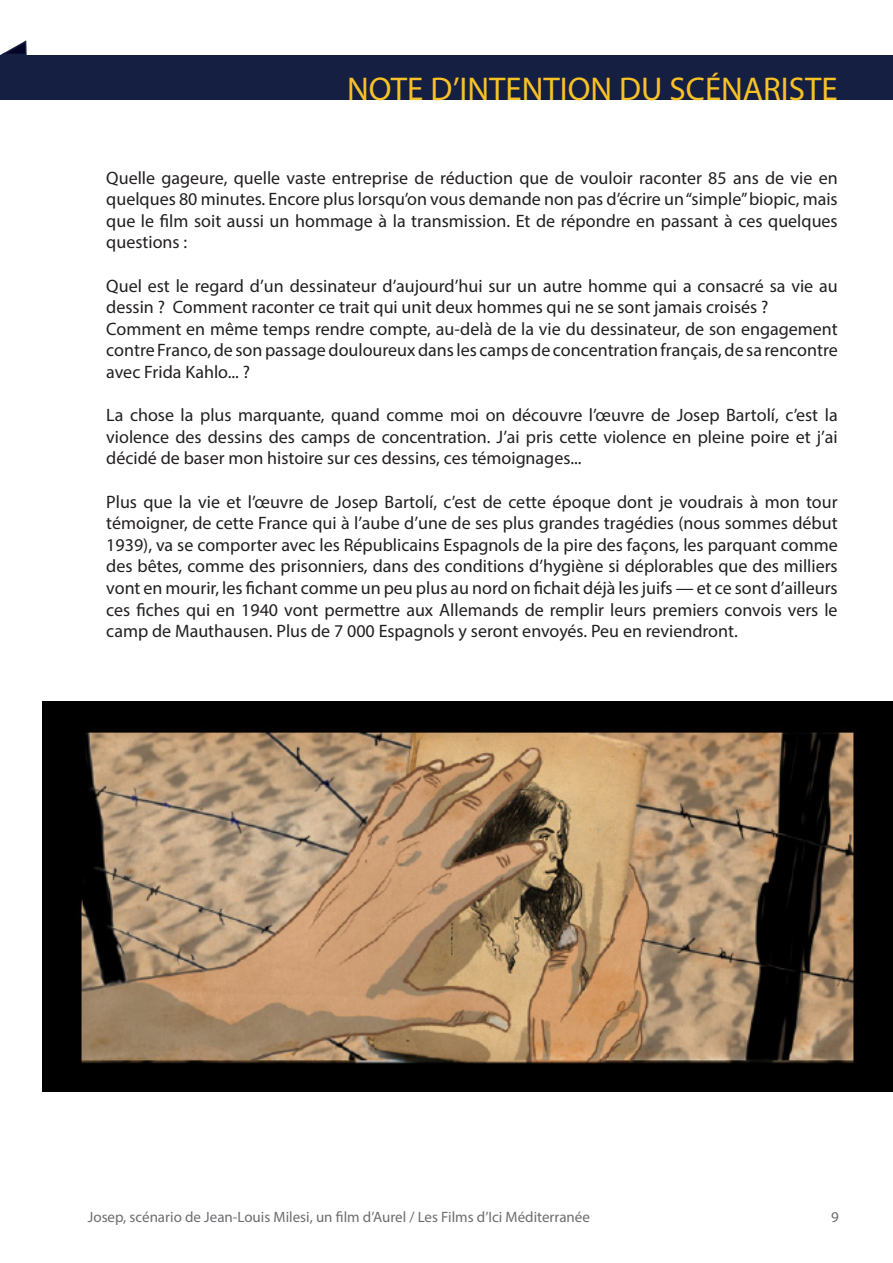
<style>
.page{position:relative;width:893px;height:1263px;background:#fff}
.page>*{position:absolute;margin:0;border:0;box-sizing:border-box;transform-origin:0 0}
.t1{font:33px "Myriad Pro";color:#f8c126}
.t2{font:18px/21.6px "Myriad Pro";color:#231f20;text-align:justify}
.t3{font:15px "Myriad Pro";color:#6c6d70}
</style>
<div class="page">
<div style="left:0;top:55px;width:893px;height:45px;background:#151f42"></div>
<img style="left:43px;top:702px;width:850px;height:389px">
<svg style="left:1px;top:40px;width:26px;height:15px"></svg>
<p class="t1" style="left:347px;top:69px;width:492px">NOTE D’INTENTION DU SCÉNARISTE</p>
<p class="t2" style="left:106px;top:166px;width:733px">Quelle gageure, quelle vaste entreprise de réduction que de vouloir raconter 85 ans de vie en quelques 80 minutes. Encore plus lorsqu’on vous demande non pas d’écrire un “simple” biopic, mais que le film soit aussi un hommage à la transmission. Et de répondre en passant à ces quelques questions :</p>
<p class="t2" style="left:106px;top:274px;width:733px">Quel est le regard d’un dessinateur d’aujourd’hui sur un autre homme qui a consacré sa vie au dessin ? Comment raconter ce trait qui unit deux hommes qui ne se sont jamais croisés ?</p>
<p class="t2" style="left:106px;top:318px;width:733px">Comment en même temps rendre compte, au-delà de la vie du dessinateur, de son engagement contre Franco, de son passage douloureux dans les camps de concentration français, de sa rencontre avec Frida Kahlo... ?</p>
<p class="t2" style="left:106px;top:404px;width:733px">La chose la plus marquante, quand comme moi on découvre l’œuvre de Josep Bartolí, c’est la violence des dessins des camps de concentration. J’ai pris cette violence en pleine poire et j’ai décidé de baser mon histoire sur ces dessins, ces témoignages...</p>
<p class="t2" style="left:106px;top:490px;width:733px">Plus que la vie et l’œuvre de Josep Bartolí, c’est de cette époque dont je voudrais à mon tour témoigner, de cette France qui à l’aube d’une de ses plus grandes tragédies (nous sommes début 1939), va se comporter avec les Républicains Espagnols de la pire des façons, les parquant comme des bêtes, comme des prisonniers, dans des conditions d’hygiène si déplorables que des milliers vont en mourir, les fichant comme un peu plus au nord on fichait déjà les juifs — et ce sont d’ailleurs ces fiches qui en 1940 vont permettre aux Allemands de remplir leurs premiers convois vers le camp de Mauthausen. Plus de 7 000 Espagnols y seront envoyés. Peu en reviendront.</p>
<p class="t3" style="left:88px;top:1208px;width:504px">Josep, scénario de Jean-Louis Milesi, un film d’Aurel / Les Films d’Ici Méditerranée</p>
<p class="t3" style="left:831px;top:1208px;width:9px">9</p>
</div>
